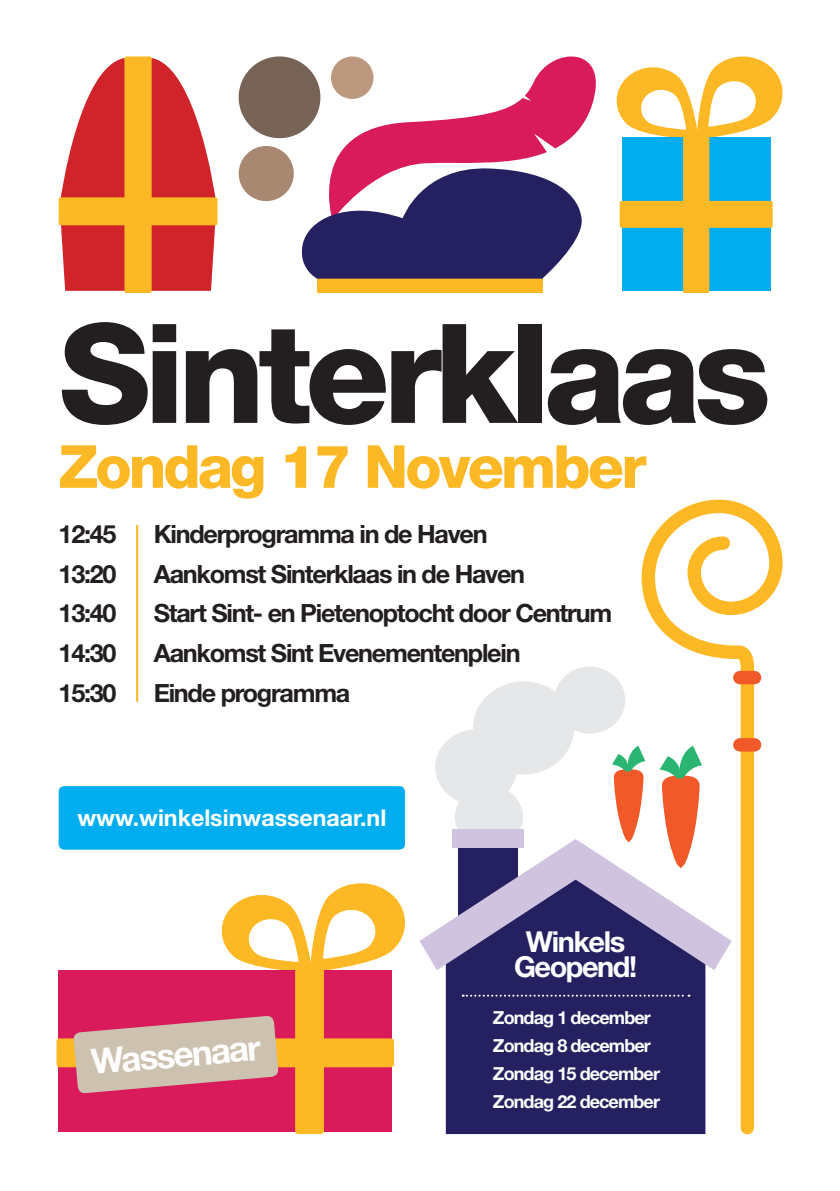
<style>
.page{position:relative;width:840px;height:1191px;background:#fff}
.page>*{position:absolute;margin:0;border:0;box-sizing:border-box;transform-origin:0 0}
.t1{font:800 138.2px "Helvetica Neue LT Std";letter-spacing:-.05em;color:#231f20}
.t2{font:800 59.4px "Helvetica Neue LT Std";letter-spacing:-.05em;color:#fcb825}
.t3{font:700 35px "Helvetica Neue LT Std";color:#fff}
.t4{font:700 29px/25.2px "Helvetica Neue LT Std";letter-spacing:-.05em;color:#fff;text-align:center}
.t5{font:700 25.2px/39.8px "Helvetica Neue LT Std";letter-spacing:-.05em;color:#231f20}
.t6{font:700 23.2px "Helvetica Neue LT Std";color:#fff}
.t7{font:700 18px/28px "Helvetica Neue LT Std";letter-spacing:-.05em;color:#fff}
</style>
<div class="page">
<svg style="left:616px;top:56px;width:167px;height:113px"></svg>
<div style="left:621px;top:138px;width:149px;height:153px;background:#00aeef"></div>
<div style="left:683px;top:136px;width:26px;height:157px;background:#fcb825;border-radius:2px"></div>
<div style="left:619px;top:201px;width:153px;height:27px;background:#fcb825;border-radius:2px"></div>
<svg style="left:634px;top:499px;width:149px;height:636px"></svg>
<div style="left:739px;top:671px;width:15px;height:13px;background:#f15929"></div>
<div style="left:739px;top:738px;width:15px;height:13px;background:#f15929"></div>
<hr style="left:136px;top:525px;width:2px;height:177px;background:#fcb825">
<svg style="left:61px;top:58px;width:154px;height:233px"></svg>
<div style="left:124px;top:56px;width:28px;height:237px;background:#fcb825;border-radius:2px"></div>
<div style="left:59px;top:197px;width:158px;height:28px;background:#fcb825;border-radius:2px"></div>
<div style="left:238px;top:56px;width:82px;height:82px;background:#786456;border-radius:50%"></div>
<div style="left:238px;top:146px;width:56px;height:55px;background:#a98871;border-radius:50%"></div>
<div style="left:59px;top:786px;width:346px;height:63px;background:#00aeef;border-radius:5px"></div>
<svg style="left:304px;top:56px;width:292px;height:110px"></svg>
<div style="left:317px;top:278px;width:225px;height:15px;background:#fcb825"></div>
<svg style="left:301px;top:166px;width:281px;height:113px"></svg>
<div style="left:435px;top:729px;width:82px;height:76px;background:#e6e7e9;border-radius:50%"></div>
<div style="left:473px;top:681px;width:101px;height:93px;background:#e6e7e9;border-radius:50%"></div>
<div style="left:554px;top:666px;width:71px;height:67px;background:#e6e7e9;border-radius:50%"></div>
<div style="left:446px;top:970px;width:259px;height:164px;background:#252161"></div>
<svg style="left:419px;top:745px;width:312px;height:225px"></svg>
<svg style="left:221px;top:883px;width:184px;height:87px"></svg>
<div style="left:59px;top:970px;width:333px;height:161px;background:#d91a5b"></div>
<div style="left:295px;top:968px;width:29px;height:166px;background:#fcb825;border-radius:3px"></div>
<div style="left:56px;top:1038px;width:338px;height:29px;background:#fcb825;border-radius:3px"></div>
<svg style="left:73px;top:1016px;width:206px;height:77px"></svg>
<svg style="left:462px;top:994px;width:227px;height:2px"></svg>
<h1 class="t1" style="left:59px;top:291px;width:713px">Sinterklaas</h1>
<h2 class="t2" style="left:59px;top:431px;width:589px">Zondag 17 November</h2>
<p class="t5" style="left:154px;top:513px;width:460px">Kinderprogramma in de Haven<br>Aankomst Sinterklaas in de Haven<br>Start Sint- en Pietenoptocht door Centrum<br>Aankomst Sint Evenementenplein<br>Einde programma</p>
<p class="t5" style="left:59px;top:513px;width:59px;text-align:justify">12:45<br>13:20<br>13:40<br>14:30<br>15:30</p>
<p class="t6" style="left:77px;top:803px;width:310px">www.winkelsinwassenaar.nl</p>
<h3 class="t3" style="left:89px;top:1040px;width:172px;rotate:-5deg">Wassenaar</h3>
<p class="t4" style="left:514px;top:928px;width:125px">Winkels<br>Geopend!</p>
<p class="t7" style="left:493px;top:1003px;width:169px">Zondag 1 december<br>Zondag 8 december<br>Zondag 15 december<br>Zondag 22 december</p>
</div>
